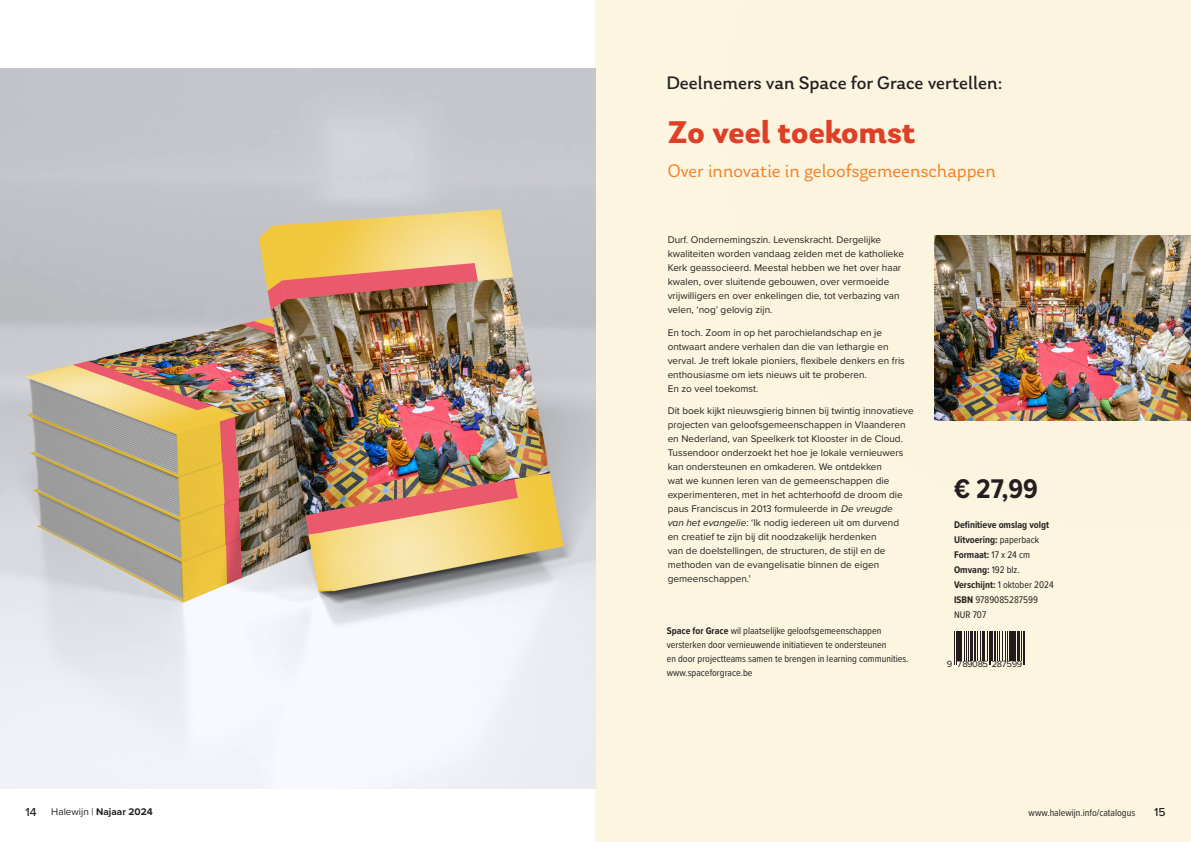
<style>
.page{position:relative;width:1191px;height:842px;background:#fff}
.page>*{position:absolute;margin:0;border:0;box-sizing:border-box;transform-origin:0 0}
.t1{font:700 33px "Laca";color:#dd3f27}
.t2{font:700 28px "Proxima Nova Cond";color:#231f20}
.t3{font:19px "Laca";color:#f47e23}
.t4{font:19px "Laca";color:#231f20}
.t5{font:500 12px "Proxima Nova";color:#231f20}
.t6{font:10px/14px "Proxima Nova";color:#231f20}
.t7{font:10px/14px "Proxima Nova Cond";color:#231f20}
.t8{font:700 10px/15px "Proxima Nova Cond";color:#231f20}
.t9{font:700 10px "Proxima Nova";color:#231f20}
.t10{font:9.3px "Proxima Nova";letter-spacing:-.04em;color:#231f20}
.s1{font-style:italic}
.s2{font-weight:700}
.s3{font-weight:400}
.s4{font-weight:500;font-size:12px}
</style>
<div class="page">
<div style="left:595px;top:0;width:596px;height:842px;background:#fcf5e0"></div>
<img style="left:0;top:69px;width:595px;height:720px">
<svg style="left:954px;top:631px;width:71px;height:34px"></svg>
<hr style="left:954px;top:631px;width:1px;height:33px;background:#231f20">
<hr style="left:955px;top:631px;width:1px;height:33px;background:#231f20">
<hr style="left:957px;top:631px;width:2px;height:29px;background:#231f20">
<svg style="left:960px;top:631px;width:9px;height:29px"></svg>
<hr style="left:970px;top:631px;width:2px;height:29px;background:#231f20">
<hr style="left:974px;top:631px;width:2px;height:29px;background:#231f20">
<svg style="left:976px;top:631px;width:12px;height:29px"></svg>
<hr style="left:988px;top:631px;width:1px;height:33px;background:#231f20">
<hr style="left:990px;top:631px;width:1px;height:33px;background:#231f20">
<hr style="left:991px;top:631px;width:2px;height:29px;background:#231f20">
<svg style="left:994px;top:631px;width:14px;height:29px"></svg>
<hr style="left:1009px;top:631px;width:2px;height:29px;background:#231f20">
<hr style="left:1012px;top:631px;width:2px;height:29px;background:#231f20">
<svg style="left:1015px;top:631px;width:6px;height:29px"></svg>
<hr style="left:1023px;top:631px;width:1px;height:33px;background:#231f20">
<hr style="left:1024px;top:631px;width:1px;height:33px;background:#231f20">
<img style="left:934px;top:235px;width:257px;height:186px">
<h3 class="t4" style="left:666px;top:72px;width:337px">Deelnemers van Space for Grace vertellen:</h3>
<h1 class="t1" style="left:667px;top:113px;width:249px">Zo veel toekomst</h1>
<h3 class="t3" style="left:667px;top:160px;width:330px">Over innovatie in geloofsgemeenschappen</h3>
<p class="t6" style="left:667px;top:232px;width:238px">Durf. Ondernemingszin. Levenskracht. Dergelijke kwaliteiten worden vandaag zelden met de katholieke Kerk geassocieerd. Meestal hebben we het over haar kwalen, over sluitende gebouwen, over vermoeide vrijwilligers en over enkelingen die, tot verbazing van velen, ‘nog’ gelovig zijn.</p>
<p class="t6" style="left:667px;top:325px;width:239px">En toch. Zoom in op het parochielandschap en je ontwaart andere verhalen dan die van lethargie en verval. Je treft lokale pioniers, flexibele denkers en fris enthousiasme om iets nieuws uit te proberen.<br>En zo veel toekomst.</p>
<p class="t6" style="left:667px;top:403px;width:247px">Dit boek kijkt nieuwsgierig binnen bij twintig innovatieve projecten van geloofsgemeenschappen in Vlaanderen en Nederland, van Speelkerk tot Klooster in de Cloud.<br>Tussendoor onderzoekt het hoe je lokale vernieuwers kan ondersteunen en omkaderen. We ontdekken<br>wat we kunnen leren van de gemeenschappen die experimenteren, met in het achterhoofd de droom die paus Franciscus in 2013 formuleerde in <span class="s1">De vreugde<br>van het evangelie</span>: ‘Ik nodig iedereen uit om durvend<br>en creatief te zijn bij dit noodzakelijk herdenken<br>van de doelstellingen, de structuren, de stijl en de methoden van de evangelisatie binnen de eigen gemeenschappen.’</p>
<p class="t7" style="left:666px;top:624px;width:243px"><span class="s2">Space for Grace</span> wil plaatselijke geloofsgemeenschappen versterken door vernieuwende initiatieven te ondersteunen<br>en door projectteams samen te brengen in learning communities. www.spaceforgrace.be</p>
<h2 class="t2" style="left:954px;top:468px;width:85px">€ 27,99</h2>
<p class="t8" style="left:954px;top:517px;width:101px">Definitieve omslag volgt<br>Uitvoering: <span class="s3">paperback<br></span>Formaat: <span class="s3">17 x 24 cm<br></span>Omvang: <span class="s3">192 blz.<br></span>Verschijnt: <span class="s3">1 oktober 2024<br></span>ISBN <span class="s3">9789085287599<br>NUR 707</span></p>
<p class="t10" style="left:946px;top:657px;width:77px">9 789085 287599</p>
<p class="t9" style="left:26px;top:804px;width:129px"><span class="s4">14</span> <span class="s3">Halewijn |</span> Najaar 2024</p>
<p class="t7" style="left:1028px;top:805px;width:108px">www.halewijn.info/catalogus</p>
<p class="t5" style="left:1154px;top:803px;width:13px">15</p>
</div>
